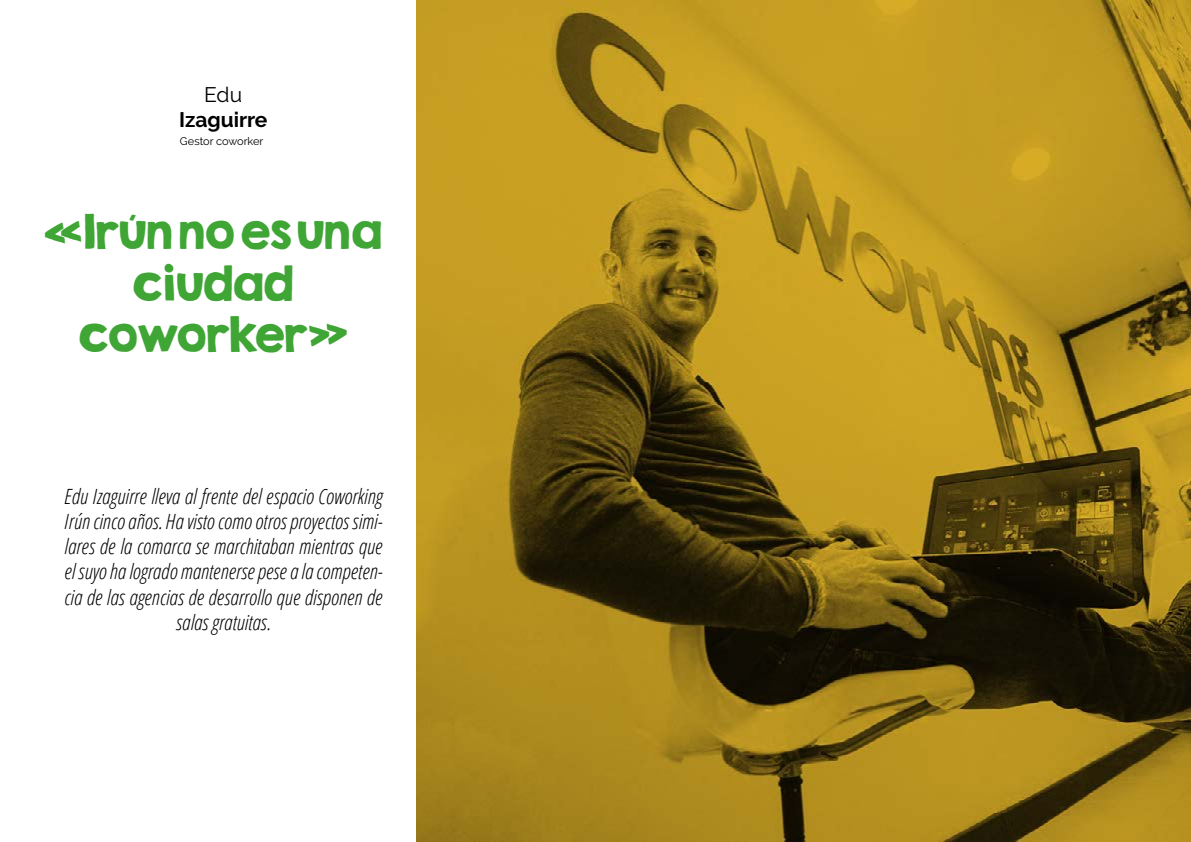
<style>
.page{position:relative;width:1191px;height:842px;background:#fff}
.page>*{position:absolute;margin:0;border:0;box-sizing:border-box;transform-origin:0 0}
.t1{font:43px/51.6px "KG Second Chances Solid";color:#3fa535;text-align:center}
.t2{font:italic 300 21px/25.2px "Open Sans Condensed";color:#000;text-align:center}
.t3{font:700 21px "Raleway";color:#000}
.t4{font:21px "Raleway";color:#000}
.t5{font:11px "Raleway";color:#000}
</style>
<div class="page">
<img style="left:417px;top:0;width:774px;height:842px">
<p class="t4" style="left:204px;top:82px;width:39px">Edu</p>
<p class="t3" style="left:179px;top:108px;width:90px">Izaguirre</p>
<p class="t5" style="left:180px;top:134px;width:85px">Gestor coworker</p>
<h1 class="t1" style="left:44px;top:205px;width:340px">«Irún no es una ciudad coworker»</h1>
<p class="t2" style="left:64px;top:483px;width:320px">Edu Izaguirre lleva al frente del espacio Coworking Irún cinco años. Ha visto como otros proyectos simi&shy;lares de la comarca se marchitaban mientras que el suyo ha logrado mantenerse pese a la competen&shy;cia de las agencias de desarrollo que disponen de salas gratuitas.</p>
</div>
